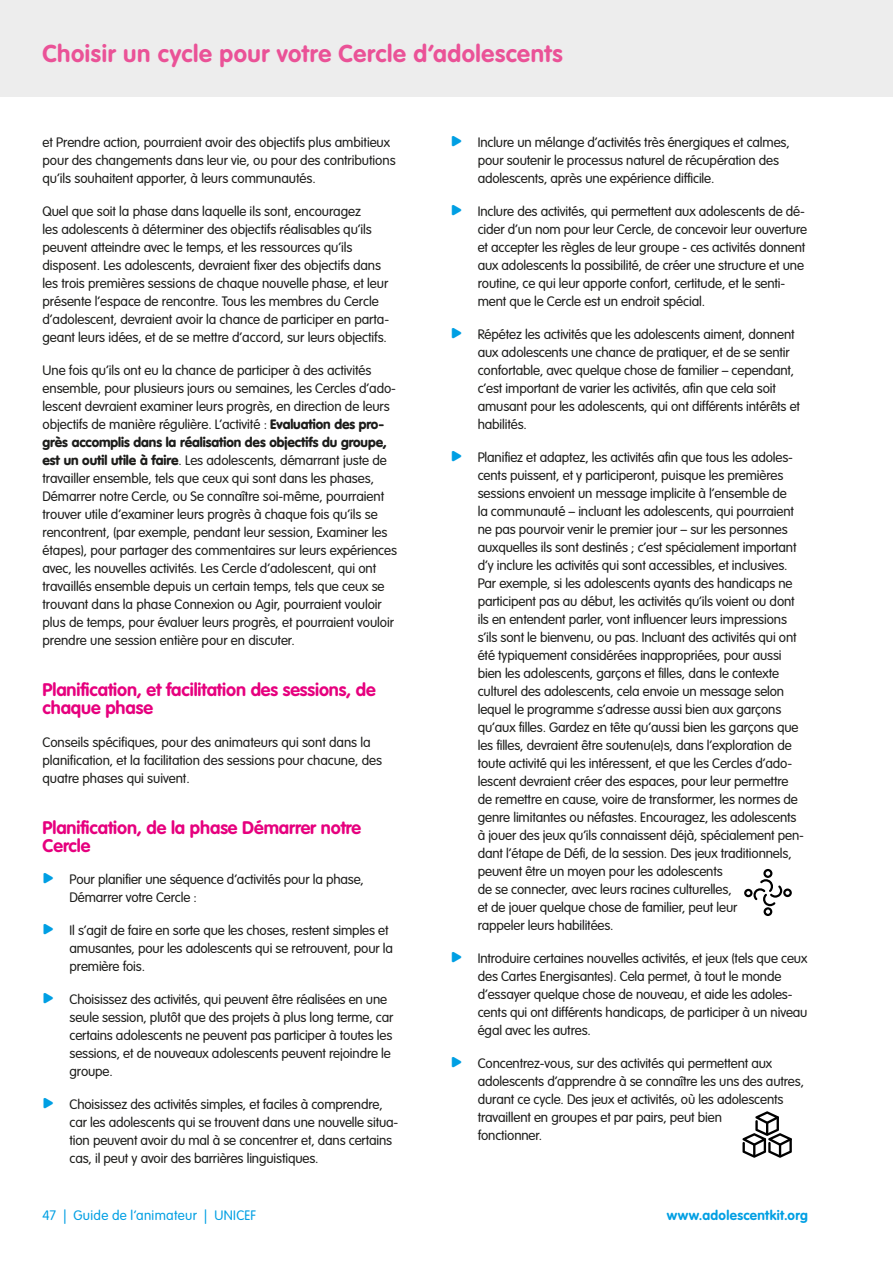
<style>
.page{position:relative;width:893px;height:1263px;background:#fff}
.page>*{position:absolute;margin:0;border:0;box-sizing:border-box;transform-origin:0 0}
.t1{font:700 24px "VAG Rounded";letter-spacing:.025em;color:#ea5297}
.t2{font:700 18px/18px "VAG Rounded";letter-spacing:-.005em;color:#e6007e}
.t3{font:300 13.5px/18px "VAG Rounded";letter-spacing:-.01em;color:#1d1d1b}
.t4{font:300 13.5px "VAG Rounded";letter-spacing:.025em;color:#009fe3}
.t5{font:700 13.5px "VAG Rounded";letter-spacing:.025em;color:#009fe3}
.s1{font-weight:900}
.s2{color:#009fe3}
</style>
<div class="page">
<div style="left:0;top:0;width:893px;height:97px;background:#ededed"></div>
<svg style="left:744px;top:869px;width:48px;height:47px"></svg>
<svg style="left:742px;top:1111px;width:50px;height:47px"></svg>
<h1 class="t1" style="left:43px;top:39px;width:522px">Choisir un cycle pour votre Cercle d’adolescents</h1>
<p class="t3" style="left:43px;top:134px;width:355px">et Prendre action, pourraient avoir des objectifs plus ambitieux pour des changements dans leur vie, ou pour des contributions qu’ils souhaitent apporter, à leurs communautés.</p>
<p class="t3" style="left:43px;top:203px;width:348px">Quel que soit la phase dans laquelle ils sont, encouragez<br>les adolescents à déterminer des objectifs réalisables qu’ils peuvent atteindre avec le temps, et les ressources qu’ils disposent. Les adolescents, devraient fixer des objectifs dans les trois premières sessions de chaque nouvelle phase, et leur présente l’espace de rencontre. Tous les membres du Cercle d’adolescent, devraient avoir la chance de participer en parta&shy;geant leurs idées, et de se mettre d’accord, sur leurs objectifs.</p>
<p class="t3" style="left:43px;top:362px;width:356px">Une fois qu’ils ont eu la chance de participer à des activités ensemble, pour plusieurs jours ou semaines, les Cercles d’ado&shy;lescent devraient examiner leurs progrès, en direction de leurs objectifs de manière régulière. L’activité : <span class="s1">Evaluation des pro&shy;grès accomplis dans la réalisation des objectifs du groupe, est un outil utile à faire</span>. Les adolescents, démarrant juste de travailler ensemble, tels que ceux qui sont dans les phases, Démarrer notre Cercle, ou Se connaître soi-même, pourraient trouver utile d’examiner leurs progrès à chaque fois qu’ils se rencontrent, (par exemple, pendant leur session, Examiner les étapes), pour partager des commentaires sur leurs expériences avec, les nouvelles activités. Les Cercle d’adolescent, qui ont travaillés ensemble depuis un certain temps, tels que ceux se trouvant dans la phase Connexion ou Agir, pourraient vouloir plus de temps, pour évaluer leurs progrès, et pourraient vouloir prendre une session entière pour en discuter.</p>
<h2 class="t2" style="left:43px;top:681px;width:335px">Planification, et facilitation des sessions, de chaque phase</h2>
<p class="t3" style="left:43px;top:733px;width:341px">Conseils spécifiques, pour des animateurs qui sont dans la planification, et la facilitation des sessions pour chacune, des quatre phases qui suivent.</p>
<h2 class="t2" style="left:43px;top:819px;width:320px">Planification, de la phase Démarrer notre<br>Cercle</h2>
<p class="t3" style="left:70px;top:871px;width:296px;text-indent:-27px"><span class="s2">•</span> Pour planifier une séquence d’activités pour la phase,<br>Démarrer votre Cercle :</p>
<p class="t3" style="left:70px;top:922px;width:325px;text-indent:-27px"><span class="s2">•</span> Il s’agit de faire en sorte que les choses, restent simples et amusantes, pour les adolescents qui se retrouvent, pour la première fois.</p>
<p class="t3" style="left:70px;top:991px;width:325px;text-indent:-27px"><span class="s2">•</span> Choisissez des activités, qui peuvent être réalisées en une seule session, plutôt que des projets à plus long terme, car certains adolescents ne peuvent pas participer à toutes les sessions, et de nouveaux adolescents peuvent rejoindre le groupe.</p>
<p class="t3" style="left:70px;top:1096px;width:330px;text-indent:-27px"><span class="s2">•</span> Choisissez des activités simples, et faciles à comprendre, car les adolescents qui se trouvent dans une nouvelle situa&shy;tion peuvent avoir du mal à se concentrer et, dans certains cas, il peut y avoir des barrières linguistiques.</p>
<p class="t3" style="left:478px;top:134px;width:314px;text-indent:-27px"><span class="s2">•</span> Inclure un mélange d’activités très énergiques et calmes, pour soutenir le processus naturel de récupération des adolescents, après une expérience difficile.</p>
<p class="t3" style="left:478px;top:203px;width:331px;text-indent:-27px"><span class="s2">•</span> Inclure des activités, qui permettent aux adolescents de dé&shy;cider d’un nom pour leur Cercle, de concevoir leur ouverture et accepter les règles de leur groupe - ces activités donnent aux adolescents la possibilité, de créer une structure et une routine, ce qui leur apporte confort, certitude, et le senti&shy;ment que le Cercle est un endroit spécial.</p>
<p class="t3" style="left:478px;top:326px;width:324px;text-indent:-27px"><span class="s2">•</span> Répétez les activités que les adolescents aiment, donnent aux adolescents une chance de pratiquer, et de se sentir confortable, avec quelque chose de familier – cependant, c’est important de varier les activités, afin que cela soit amusant pour les adolescents, qui ont différents intérêts et habilités.</p>
<p class="t3" style="left:478px;top:448px;width:328px;text-indent:-27px"><span class="s2">•</span> Planifiez et adaptez, les activités afin que tous les adoles&shy;cents puissent, et y participeront, puisque les premières sessions envoient un message implicite à l’ensemble de<br>la communauté – incluant les adolescents, qui pourraient ne pas pourvoir venir le premier jour – sur les personnes auxquelles ils sont destinés ; c’est spécialement important d’y inclure les activités qui sont accessibles, et inclusives.<br>Par exemple, si les adolescents ayants des handicaps ne participent pas au début, les activités qu’ils voient ou dont ils en entendent parler, vont influencer leurs impressions s’ils sont le bienvenu, ou pas. Incluant des activités qui ont été typiquement considérées inappropriées, pour aussi bien les adolescents, garçons et filles, dans le contexte culturel des adolescents, cela envoie un message selon lequel le programme s’adresse aussi bien aux garçons qu’aux filles. Gardez en tête qu’aussi bien les garçons que les filles, devraient être soutenu(e)s, dans l’exploration de toute activité qui les intéressent, et que les Cercles d’ado&shy;lescent devraient créer des espaces, pour leur permettre de remettre en cause, voire de transformer, les normes de genre limitantes ou néfastes. Encouragez, les adolescents à jouer des jeux qu’ils connaissent déjà, spécialement pen&shy;dant l’étape de Défi, de la session. Des jeux traditionnels, peuvent être un moyen pour les adolescents<br>de se connecter, avec leurs racines culturelles,<br>et de jouer quelque chose de familier, peut leur<br>rappeler leurs habilitées.</p>
<p class="t3" style="left:478px;top:949px;width:331px;text-indent:-27px"><span class="s2">•</span> Introduire certaines nouvelles activités, et jeux (tels que ceux des Cartes Energisantes). Cela permet, à tout le monde d’essayer quelque chose de nouveau, et aide les adoles&shy;cents qui ont différents handicaps, de participer à un niveau égal avec les autres.</p>
<p class="t3" style="left:478px;top:1054px;width:328px;text-indent:-27px"><span class="s2">•</span> Concentrez-vous, sur des activités qui permettent aux adolescents d’apprendre à se connaître les uns des autres, durant ce cycle. Des jeux et activités, où les adolescents travaillent en groupes et par pairs, peut bien<br>fonctionner.</p>
<p class="t4" style="left:43px;top:1208px;width:215px">47 | Guide de l’animateur | UNICEF</p>
<p class="t5" style="left:667px;top:1207px;width:143px">www.adolescentkit.org</p>
</div>
